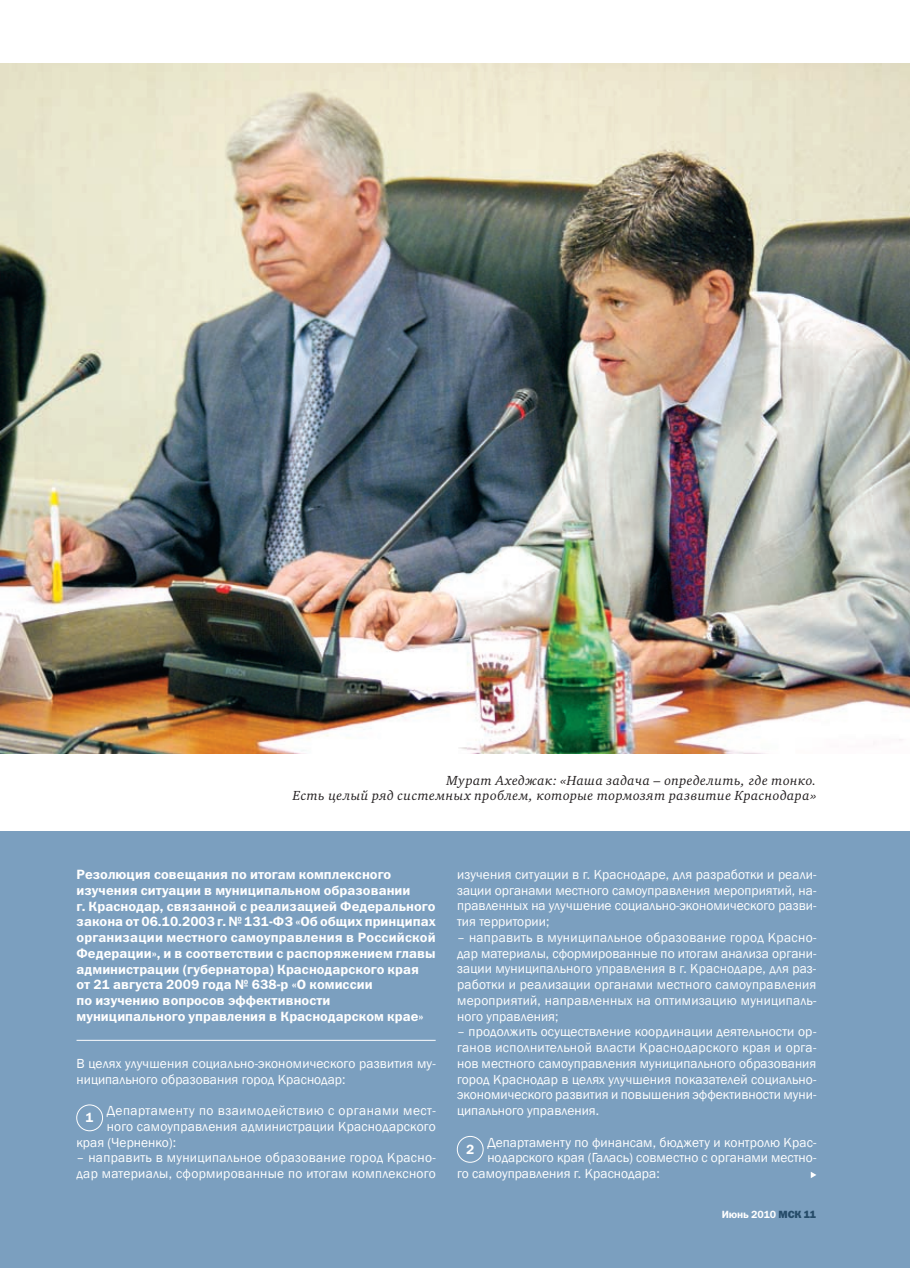
<style>
.page{position:relative;width:910px;height:1268px;background:#fff}
.page>*{position:absolute;margin:0;border:0;box-sizing:border-box;transform-origin:0 0}
.t1{font:13.5px/15.8px "Franklin Gothic";letter-spacing:.005em;color:#fff;text-align:justify}
.t2{font:13.5px/15.8px "Franklin Gothic Demi C";color:#fff}
.t3{font:italic 13.5px/15.8px "Charter ITCC";letter-spacing:.035em;color:#231f20;text-align:right}
.t4{font:13.5px "Franklin Gothic";letter-spacing:.035em;color:#fff}
.t5{font:10.5px "Franklin Gothic Demi C";letter-spacing:-.015em;color:#fff}
.s1{font-family:"Franklin Gothic Heavy C";color:#264c69}
</style>
<div class="page">
<div style="left:0;top:831px;width:910px;height:436px;background:#7b9fbf"></div>
<img style="left:0;top:64px;width:910px;height:689px">
<hr style="left:77px;top:1039px;width:359px;height:1px;background:#fff">
<div style="left:77px;top:1104px;width:26px;height:26px;border:1px solid #fff;border-radius:50%"></div>
<div style="left:457px;top:1135px;width:26px;height:27px;border:1px solid #fff;border-radius:50%"></div>
<svg style="left:811px;top:1172px;width:5px;height:5px"></svg>
<p class="t3" style="left:293px;top:772px;width:525px">Мурат Ахеджак: «Наша задача – определить, где тонко.<br>Есть целый ряд системных проблем, которые тормозят развитие Краснодара»</p>
<p class="t2" style="left:77px;top:866px;width:361px">Резолюция совещания по итогам комплексного изучения ситуации в муниципальном образовании<br>г. Краснодар, связанной с реализацией Федерального закона от 06.10.2003 г. № 131-ФЗ «Об общих принципах организации местного самоуправления в Российской Федерации», и в соответствии с распоряжением главы администрации (губернатора) Краснодарского края от 21 августа 2009 года № 638-р «О комиссии<br>по изучению вопросов эффективности муниципального управления в Краснодарском крае»</p>
<p class="t1" style="left:77px;top:1055px;width:361px">В целях улучшения социально-экономического развития му&shy;ниципального образования город Краснодар:</p>
<p class="t4" style="left:107px;top:1102px;width:331px">Департаменту по взаимодействию с органами мест-</p>
<p class="t1" style="left:107px;top:1118px;width:330px">ного самоуправления администрации Краснодарского</p>
<p class="t1" style="left:77px;top:1134px;width:101px">края (Черненко):</p>
<p class="t1" style="left:77px;top:1149px;width:361px">– направить в муниципальное образование город Красно&shy;дар материалы, сформированные по итогам комплексного</p>
<p class="t2" style="left:85px;top:1109px;width:10px">1</p>
<p class="t1" style="left:457px;top:866px;width:361px">изучения ситуации в г. Краснодаре, для разработки и реали&shy;зации органами местного самоуправления мероприятий, на&shy;правленных на улучшение социально-экономического разви&shy;тия территории;</p>
<p class="t1" style="left:457px;top:929px;width:361px">– направить в муниципальное образование город Красно&shy;дар материалы, сформированные по итогам анализа органи&shy;зации муниципального управления в г. Краснодаре, для раз&shy;работки и реализации органами местного самоуправления мероприятий, направленных на оптимизацию муниципаль&shy;ного управления;</p>
<p class="t1" style="left:457px;top:1024px;width:361px">– продолжить осуществление координации деятельности ор&shy;ганов исполнительной власти Краснодарского края и орга&shy;нов местного самоуправления муниципального образования город Краснодар в целях улучшения показателей социально&shy;экономического развития и повышения эффективности муни&shy;ципального управления.</p>
<p class="t1" style="left:487px;top:1134px;width:330px">Департаменту по финансам, бюджету и контролю Крас-</p>
<p class="t1" style="left:487px;top:1149px;width:331px">нодарского края (Галась) совместно с органами местно-</p>
<p class="t1" style="left:457px;top:1165px;width:204px">го самоуправления г. Краснодара:</p>
<p class="t2" style="left:466px;top:1140px;width:10px">2</p>
<p class="t5" style="left:722px;top:1208px;width:96px">Июнь 2010 <span class="s1">мСК 11</span></p>
</div>
